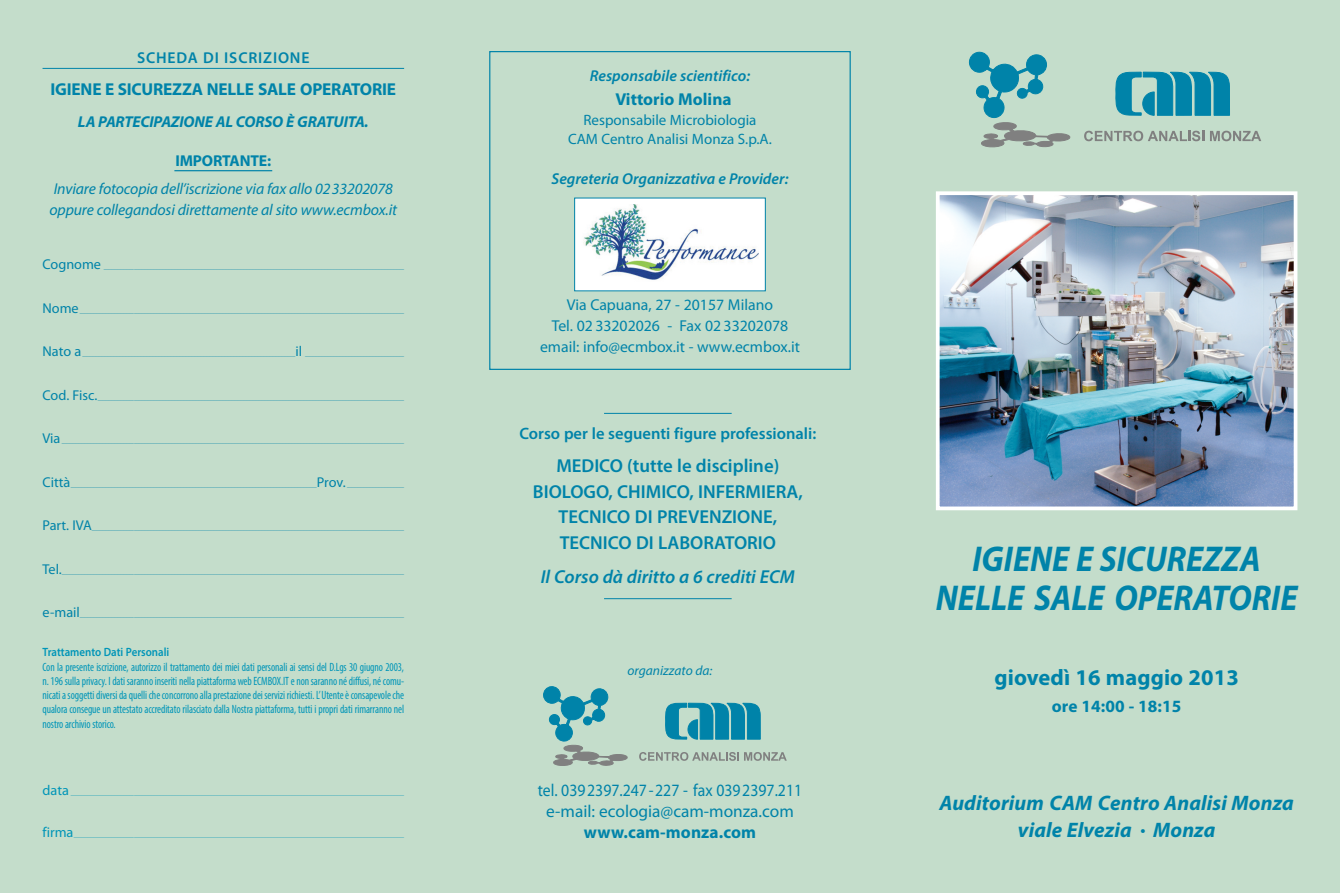
<style>
.page{position:relative;width:1340px;height:893px;background:#fff}
.page>*{position:absolute;margin:0;border:0;box-sizing:border-box;transform-origin:0 0}
.t1{font:italic 700 36px/39px "Myriad Pro";color:#0083a9;text-align:center;scale:.92 1}
.t2{font:700 22.5px "Myriad Pro";letter-spacing:.005em;color:#0083a9}
.t3{font:italic 700 21px/27px "Myriad Pro";letter-spacing:.005em;color:#0083a9;text-align:center}
.t4{font:600 18.75px/25.5px "Myriad Pro";color:#0083a9;text-align:center}
.t5{font:italic 600 18.75px "Myriad Pro";color:#0083a9}
.t6{font:17.4px/21px "Myriad Pro";color:#0083a9;text-align:center;scale:.91 1}
.t7{font:700 17.4px "Myriad Pro";letter-spacing:.005em;color:#0083a9}
.t8{font:700 17.25px "Myriad Pro";letter-spacing:-.01em;color:#0083a9}
.t9{font:600 16.5px "Myriad Pro";color:#0083a9}
.t10{font:italic 15.75px/21px "Myriad Pro";letter-spacing:-.01em;color:#0083a9}
.t11{font:15.75px/21px "Myriad Pro";color:#0083a9;text-align:center}
.t12{font:italic 600 15.75px "Myriad Pro";color:#0083a9}
.t13{font:italic 700 15.75px "Myriad Pro";letter-spacing:-.01em;color:#0083a9}
.t14{font:600 15.75px "Myriad Pro";letter-spacing:.055em;color:#0083a9}
.t15{font:700 15.75px "Myriad Pro";letter-spacing:-.01em;color:#0083a9}
.t16{font:15px/19.5px "Myriad Pro";color:#0083a9;text-align:center}
.t17{font:14.25px "Myriad Pro";color:#0083a9}
.t18{font:14.25px "Myriad Pro";color:#0095b8}
.t19{font:italic 13.5px "Myriad Pro";color:#0083a9}
.t20{font:condensed 12px/14.2px "Myriad Pro";letter-spacing:-.01em;color:#0095b8;text-align:justify;scale:.91 1}
.t21{font:600 12px "Myriad Pro";color:#0095b8;scale:.91 1}
.t22{font:6px "Helvetica Neue";color:#0083a9}
.t23{font:6px "Helvetica Neue";color:#0095b8}
.s1{font-size:15px}
</style>
<div class="page">
<div style="left:0;top:0;width:1339px;height:893px;background:#c4ddcb"></div>
<img style="left:940px;top:196px;width:352px;height:309px">
<div style="left:935px;top:191px;width:362px;height:319px;border:4px solid #fff"></div>
<div style="left:489px;top:51px;width:361px;height:319px;border:1px solid #0083a9"></div>
<svg style="left:1084px;top:131px;width:119px;height:10px"></svg>
<svg style="left:1210px;top:131px;width:51px;height:10px"></svg>
<svg style="left:1115px;top:72px;width:114px;height:44px"></svg>
<svg style="left:968px;top:51px;width:103px;height:97px"></svg>
<svg style="left:639px;top:752px;width:147px;height:9px"></svg>
<svg style="left:665px;top:703px;width:95px;height:36px"></svg>
<svg style="left:543px;top:686px;width:85px;height:80px"></svg>
<div style="left:575px;top:198px;width:190px;height:92px;background:#fff"></div>
<img style="left:583px;top:204px;width:175px;height:76px">
<hr style="left:43px;top:68px;width:361px;height:1px;background:#0083a9">
<hr style="left:174px;top:170px;width:98px;height:1px;background:#0083a9">
<hr style="left:604px;top:413px;width:127px;height:1px;background:#0083a9">
<hr style="left:604px;top:598px;width:127px;height:1px;background:#0083a9">
<h3 class="t14" style="left:137px;top:52px;width:174px">SCHEDA DI ISCRIZIONE</h3>
<h3 class="t8" style="left:51px;top:83px;width:347px">IGIENE E SICUREZZA NELLE SALE OPERATORIE</h3>
<h3 class="t13" style="left:78px;top:116px;width:292px">LA PARTECIPAZIONE AL CORSO È GRATUITA.</h3>
<h3 class="t15" style="left:175px;top:155px;width:97px">IMPORTANTE:</h3>
<h3 class="t10" style="left:50px;top:180px;width:349px">Inviare fotocopia dell’iscrizione via fax allo 0233202078 oppure collegandosi direttamente al sito www.ecmbox.it</h3>
<h3 class="t17" style="left:43px;top:259px;width:60px">Cognome</h3>
<p class="t22" style="left:104px;top:262px;width:301px">____________________________________________________________________________________________________</p>
<h3 class="t17" style="left:43px;top:303px;width:38px">Nome</h3>
<p class="t22" style="left:80px;top:306px;width:325px">____________________________________________________________________________________________________________</p>
<h3 class="t17" style="left:43px;top:346px;width:40px">Nato a</h3>
<p class="t22" style="left:83px;top:349px;width:215px">_______________________________________________________________________</p>
<h3 class="t17" style="left:296px;top:346px;width:8px">il</h3>
<p class="t22" style="left:305px;top:349px;width:101px">_________________________________</p>
<h3 class="t17" style="left:43px;top:390px;width:56px">Cod. Fisc.</h3>
<p class="t22" style="left:98px;top:393px;width:307px">______________________________________________________________________________________________________</p>
<h3 class="t17" style="left:43px;top:433px;width:19px">Via</h3>
<p class="t22" style="left:62px;top:436px;width:343px">__________________________________________________________________________________________________________________</p>
<h3 class="t17" style="left:43px;top:477px;width:29px">Città</h3>
<p class="t22" style="left:71px;top:480px;width:247px">__________________________________________________________________________________</p>
<h3 class="t17" style="left:317px;top:477px;width:30px">Prov.</h3>
<p class="t22" style="left:347px;top:480px;width:59px">___________________</p>
<h3 class="t17" style="left:43px;top:520px;width:51px">Part. IVA</h3>
<p class="t22" style="left:92px;top:523px;width:313px">________________________________________________________________________________________________________</p>
<h3 class="t17" style="left:43px;top:564px;width:21px">Tel.</h3>
<p class="t22" style="left:62px;top:567px;width:343px">__________________________________________________________________________________________________________________</p>
<h3 class="t17" style="left:43px;top:607px;width:39px">e-mail</h3>
<p class="t22" style="left:80px;top:610px;width:325px">____________________________________________________________________________________________________________</p>
<h3 class="t21" style="left:43px;top:648px;width:141px">Trattamento Dati Personali</h3>
<p class="t20" style="left:42px;top:660px;width:399px">Con la presente iscrizione, autorizzo il trattamento dei miei dati personali ai sensi del D.Lgs 30 giugno 2003, n. 196 sulla privacy. I dati saranno inseriti nella piattaforma web ECMBOX.IT e non saranno né diffusi, né comu&shy;nicatiasoggettidiversidaquellicheconcorronoallaprestazionedeiservizi richiesti.L’Utenteèconsapevoleche qualora consegue un attestato accreditato rilasciato dalla Nostra piattaforma, tutti i propri dati rimarranno nel nostro archivio storico.</p>
<h3 class="t18" style="left:43px;top:785px;width:28px">data</h3>
<p class="t23" style="left:71px;top:788px;width:334px">_______________________________________________________________________________________________________________</p>
<h3 class="t18" style="left:43px;top:827px;width:32px">firma</h3>
<p class="t23" style="left:74px;top:830px;width:331px">______________________________________________________________________________________________________________</p>
<h3 class="t12" style="left:590px;top:70px;width:162px">Responsabile scientifico:</h3>
<h3 class="t8" style="left:615px;top:93px;width:118px">Vittorio Molina</h3>
<h3 class="t16" style="left:568px;top:111px;width:205px">Responsabile Microbiologia<br>CAM Centro Analisi Monza S.p.A.</h3>
<h3 class="t12" style="left:551px;top:173px;width:238px">Segreteria Organizzativa e Provider:</h3>
<h3 class="t11" style="left:540px;top:295px;width:261px">Via Capuana, 27 - 20157 Milano<br>Tel. 02 33202026 - Fax 02 33202078 email: info@ecmbox.it - www.ecmbox.it</h3>
<h3 class="t9" style="left:519px;top:428px;width:298px">Corso per le seguenti figure professionali:</h3>
<h3 class="t4" style="left:533px;top:455px;width:271px">MEDICO (tutte le discipline)<br>BIOLOGO, CHIMICO, INFERMIERA,<br>TECNICO DI PREVENZIONE,<br>TECNICO DI LABORATORIO</h3>
<h3 class="t5" style="left:541px;top:570px;width:255px">Il Corso dà diritto a 6 crediti ECM</h3>
<h3 class="t19" style="left:627px;top:666px;width:86px">organizzato da:</h3>
<h3 class="t6" style="left:538px;top:781px;width:292px">tel. 0392397.247-227 - fax 0392397.211 e-mail: ecologia@cam-monza.com</h3>
<h3 class="t7" style="left:584px;top:826px;width:174px">www.cam-monza.com</h3>
<h1 class="t1" style="left:935px;top:543px;width:394px">IGIENE E SICUREZZA<br>NELLE SALE OPERATORIE</h1>
<h2 class="t2" style="left:994px;top:669px;width:246px">giovedì 16 maggio 2013</h2>
<h3 class="t8" style="left:1051px;top:700px;width:131px">ore 14:00 - 18:15</h3>
<h3 class="t3" style="left:939px;top:791px;width:356px">Auditorium CAM Centro Analisi Monza viale Elvezia <span class="s1">•</span> Monza</h3>
</div>
